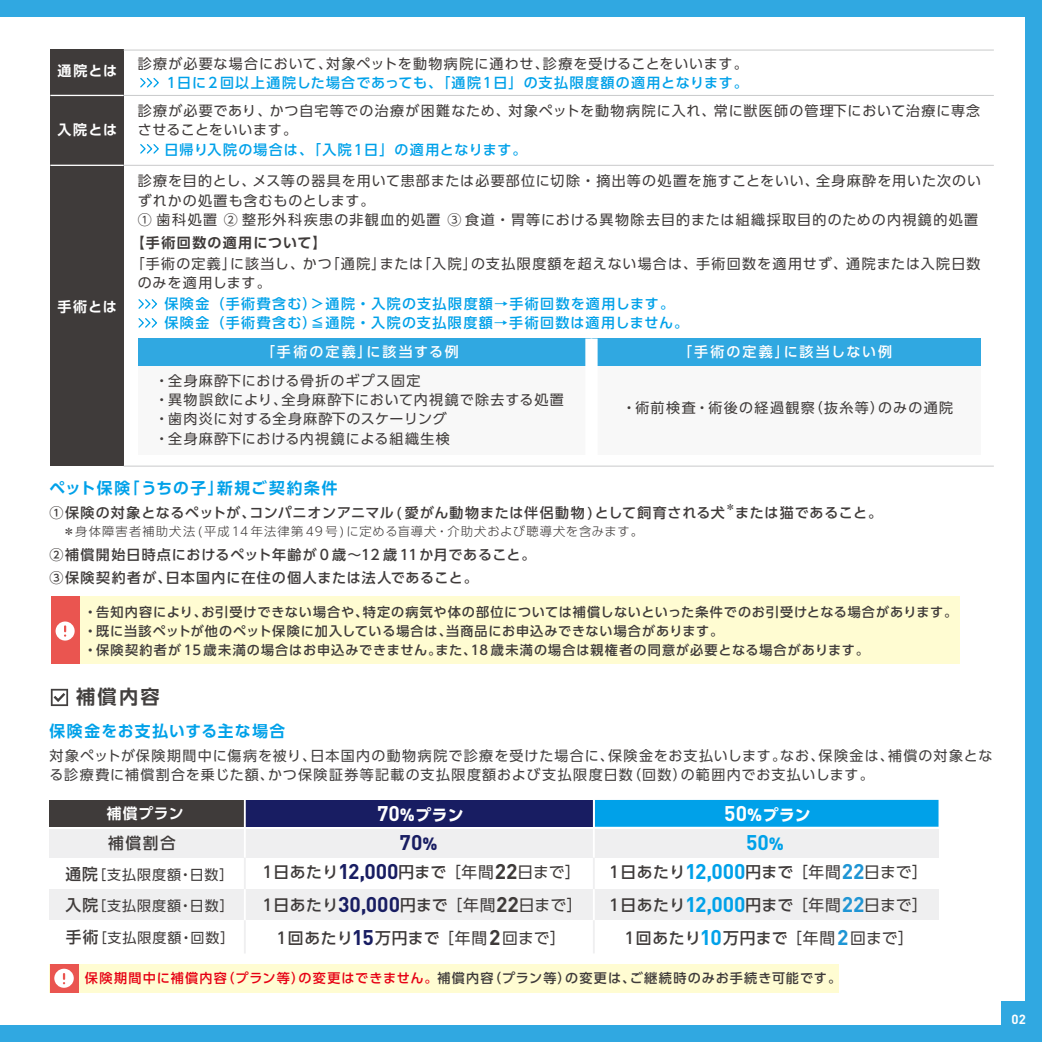
<style>
.page{position:relative;width:1042px;height:1042px;background:#30a8e1}
.page>*{position:absolute;margin:0;border:0;box-sizing:border-box;transform-origin:0 0}
.t1{font:700 21px "DIN Pro";color:#181d62}
.t2{font:700 21px "DIN Pro";color:#00a1e9}
.t3{font:700 19.25px "UD Shin Go Pro De";color:#423f3e}
.t4{font:500 15.75px "UD Shin Go Pro";letter-spacing:.04em;color:#3f3b3a}
.t5{font:700 15.75px "UD Shin Go Pro De";letter-spacing:.085em;color:#00a1e9}
.t6{font:700 15.75px "UD Shin Go Pro";letter-spacing:.02em;color:#fff}
.t7{font:700 14.7px "UD Shin Go Pro De";letter-spacing:.055em;color:#fff}
.t8{font:14px/19.2px "UD Shin Go Pro";letter-spacing:.075em;color:#3f3b3a}
.t9{font:14px/19.2px "UD Shin Go Pro";letter-spacing:.08em;color:#423f3e}
.t10{font:500 14px/22.8px "UD Shin Go Pro";letter-spacing:.065em;color:#3f3b3a}
.t11{font:500 14px/19.2px "UD Shin Go Pro";letter-spacing:.105em;color:#00a1e9}
.t12{font:500 14px "UD Shin Go Pro";letter-spacing:.135em;color:#fff}
.t13{font:14px "UD Shin Go Pro";letter-spacing:.1em;color:#3f3b3a}
.t14{font:700 14px "UD Shin Go Pro De";letter-spacing:.085em;color:#3f3b3a}
.t15{font:700 14px "UD Shin Go Pro De";letter-spacing:.085em;color:#fff}
.t16{font:500 13.12px/19.2px "UD Shin Go Pro";letter-spacing:.07em;color:#3f3b3a}
.t17{font:700 13.12px "DIN Pro";color:#fff}
.t18{font:300 12.25px "UD Shin Go Pro";letter-spacing:.075em;color:#3f3b3a}
.t19{font:500 10.5px "UD Shin Go Pro";color:#3f3b3a}
.s1{color:#00a1e9}
.s2{font-weight:500;color:#00a1e9}
.s3{font-weight:400}
.s4{font-weight:500;font-size:15.75px}
.s5{font-family:"DIN Pro";font-size:21px}
.s6{font-family:"DIN Pro";font-weight:900;font-size:17.5px}
.s7{font-weight:900;font-size:17.5px}
.s8{font-family:"DIN Pro";font-weight:700;font-size:21px;color:#181d62}
.s9{font-family:"DIN Pro";font-weight:700;font-size:21px}
.s10{font-family:"DIN Pro";font-weight:700;font-size:21px;color:#00a1e9}
.s11{font-family:"DIN Pro";font-weight:700;font-size:21px;color:#1f95d4}
.s12{color:#e60013}
</style>
<div class="page">
<div style="left:0;top:17px;width:1024px;height:1007px;background:#fff"></div>
<div style="left:138px;top:338px;width:842px;height:117px;background:#f8f8f8"></div>
<div style="left:138px;top:338px;width:842px;height:28px;background:#30a8e1"></div>
<div style="left:50px;top:50px;width:74px;height:416px;background:#3f3b3a"></div>
<svg style="left:140px;top:77px;width:19px;height:11px"></svg>
<svg style="left:140px;top:144px;width:19px;height:10px"></svg>
<svg style="left:138px;top:299px;width:19px;height:10px"></svg>
<svg style="left:138px;top:318px;width:19px;height:10px"></svg>
<hr style="left:124px;top:95px;width:870px;height:1px;background:#c9cacb">
<hr style="left:124px;top:50px;width:870px;height:1px;background:#c9cacb">
<hr style="left:124px;top:165px;width:870px;height:1px;background:#c9cacb">
<hr style="left:124px;top:466px;width:870px;height:1px;background:#c9cacb">
<hr style="left:50px;top:95px;width:74px;height:1px;background:#fff">
<hr style="left:50px;top:165px;width:74px;height:1px;background:#fff">
<div style="left:585px;top:338px;width:12px;height:125px;background:#fff"></div>
<div style="left:50px;top:964px;width:789px;height:28px;background:#fffcd2"></div>
<div style="left:50px;top:964px;width:28px;height:28px;background:#ea5550"></div>
<div style="left:54px;top:968px;width:20px;height:20px;background:#fff;border-radius:50%"></div>
<svg style="left:63px;top:973px;width:2px;height:11px"></svg>
<div style="left:50px;top:800px;width:195px;height:26px;background:#3f3b3a"></div>
<div style="left:51px;top:597px;width:908px;height:67px;background:#fffcd2"></div>
<div style="left:51px;top:597px;width:28px;height:67px;background:#ea5550"></div>
<div style="left:56px;top:621px;width:19px;height:19px;background:#fff;border-radius:50%"></div>
<svg style="left:64px;top:625px;width:2px;height:12px"></svg>
<svg style="left:51px;top:689px;width:17px;height:17px"></svg>
<div style="left:49px;top:829px;width:889px;height:28px;background:#efeff0"></div>
<div style="left:49px;top:889px;width:889px;height:31px;background:#efeff0"></div>
<div style="left:595px;top:800px;width:343px;height:27px;background:#00a1e9"></div>
<div style="left:245px;top:800px;width:348px;height:26px;background:#181d62"></div>
<hr style="left:244px;top:800px;width:2px;height:143px;background:#fff">
<hr style="left:244px;top:857px;width:2px;height:32px;background:#efeff0">
<hr style="left:244px;top:920px;width:2px;height:33px;background:#efeff0">
<hr style="left:593px;top:800px;width:2px;height:143px;background:#fff">
<hr style="left:593px;top:857px;width:2px;height:32px;background:#efeff0">
<hr style="left:593px;top:920px;width:2px;height:33px;background:#efeff0">
<div style="left:1001px;top:1001px;width:41px;height:41px;background:#30a8e1"></div>
<p class="t15" style="left:57px;top:59px;width:61px">通院とは</p>
<p class="t8" style="left:138px;top:53px;width:612px">診療が必要な場合において、対象ペットを動物病院に通わせ、診療を受けることをいいます。<span class="s1">　</span> <span class="s2">１日に２回以上通院した場合であっても、「通院１日」の支払限度額の適用となります。</span></p>
<p class="t15" style="left:57px;top:118px;width:61px">入院とは</p>
<p class="t8" style="left:138px;top:101px;width:844px">診療が必要であり、かつ自宅等での治療が困難なため、対象ペットを動物病院に入れ、常に獣医師の管理下において治療に専念させることをいいます。<br><span class="s1">　</span> <span class="s2">日帰り入院の場合は、「入院１日」の適用となります。</span></p>
<p class="t15" style="left:57px;top:295px;width:61px">手術とは</p>
<p class="t8" style="left:138px;top:171px;width:845px">診療を目的とし、メス等の器具を用いて患部または必要部位に切除・摘出等の処置を施すことをいい、全身麻酔を用いた次のいずれかの処置も含むものとします。<br>① 歯科処置 ② 整形外科疾患の非観血的処置 ③ 食道・胃等における異物除去目的または組織採取目的のための内視鏡的処置</p>
<p class="t14" style="left:131px;top:231px;width:197px">【手術回数の適用について】</p>
<p class="t8" style="left:138px;top:253px;width:844px;text-indent:-7px">「手術の定義」に該当し、かつ「通院」または「入院」の支払限度額を超えない場合は、手術回数を適用せず、通院または入院日数のみを適用します。</p>
<p class="t11" style="left:138px;top:293px;width:552px"><span class="s3">　</span> 保険金（手術費含む）＞通院・入院の支払限度額→手術回数を適用します。　 保険金（手術費含む）≦通院・入院の支払限度額→手術回数は適用しません。</p>
<p class="t12" style="left:261px;top:340px;width:199px">「手術の定義」に該当する例</p>
<p class="t12" style="left:678px;top:340px;width:216px">「手術の定義」に該当しない例</p>
<p class="t8" style="left:155px;top:370px;width:411px">・全身麻酔下における骨折のギプス固定<br>・異物誤飲により、全身麻酔下において内視鏡で除去する処置・歯肉炎に対する全身麻酔下のスケーリング<br>・全身麻酔下における内視鏡による組織生検</p>
<p class="t13" style="left:622px;top:396px;width:332px">・術前検査・術後の経過観察（抜糸等）のみの通院</p>
<p class="t5" style="left:49px;top:475px;width:290px">ペット保険「うちの子」新規ご契約条件</p>
<p class="t10" style="left:49px;top:501px;width:677px">①保険の対象となるペットが、コンパニオンアニマル ( 愛がん動物または伴侶動物 )として飼育される犬</p>
<p class="t19" style="left:725px;top:499px;width:12px">＊</p>
<p class="t10" style="left:735px;top:501px;width:148px">または猫であること。</p>
<p class="t18" style="left:49px;top:521px;width:595px">　＊身体障害者補助犬法 (平成14 年法律第 49 号)に定める盲導犬・介助犬および聴導犬を含みます。</p>
<p class="t10" style="left:49px;top:543px;width:496px">②補償開始日時点におけるペット年齢が 0 歳～12 歳 11か月であること。　<br>③保険契約者が、日本国内に在住の個人または法人であること。</p>
<p class="t16" style="left:84px;top:602px;width:875px">・告知内容により、お引受けできない場合や、特定の病気や体の部位については補償しないといった条件でのお引受けとなる場合があります。・既に当該ペットが他のペット保険に加入している場合は、当商品にお申込みできない場合があります。<br>・保険契約者が 15 歳未満の場合はお申込みできません。また、18 歳未満の場合は親権者の同意が必要となる場合があります。</p>
<h2 class="t3" style="left:76px;top:681px;width:85px">補償内容</h2>
<p class="t5" style="left:49px;top:718px;width:237px">保険金をお支払いする主な場合</p>
<p class="t9" style="left:49px;top:746px;width:944px">対象ペットが保険期間中に傷病を被り、日本国内の動物病院で診療を受けた場合に、保険金をお支払いします。なお、保険金は、補償の対象となる診療費に補償割合を乗じた額、かつ保険証券等記載の支払限度額および支払限度日数（回数）の範囲内でお支払いします。</p>
<p class="t7" style="left:107px;top:801px;width:78px">補償プラン</p>
<p class="t4" style="left:108px;top:830px;width:69px">補償割合</p>
<p class="t8" style="left:65px;top:859px;width:170px;line-height:30.1px"><span class="s4">通院</span>［支払限度額・日数］<span class="s4">入院</span>［支払限度額・日数］</p>
<p class="t8" style="left:66px;top:928px;width:170px"><span class="s4">手術</span>［支払限度額・回数］</p>
<p class="t6" style="left:377px;top:801px;width:88px"><span class="s5">70</span><span class="s6">%</span>プラン</p>
<p class="t6" style="left:724px;top:801px;width:88px"><span class="s5">50</span><span class="s6">%</span>プラン</p>
<h1 class="t1" style="left:400px;top:828px;width:39px">70<span class="s7">%</span></h1>
<h1 class="t2" style="left:746px;top:828px;width:39px">50<span class="s7">%</span></h1>
<p class="t4" style="left:262px;top:859px;width:320px">1日あたり<span class="s8">12,000</span>円まで <span class="s3">［年間</span><span class="s9">22</span><span class="s3">日まで］</span></p>
<p class="t4" style="left:609px;top:859px;width:320px">1日あたり<span class="s10">12,000</span>円まで <span class="s3">［年間</span><span class="s11">22</span><span class="s3">日まで］</span></p>
<p class="t4" style="left:262px;top:892px;width:322px">1日あたり<span class="s8">30,000</span>円まで <span class="s3">［年間</span><span class="s9">22</span><span class="s3">日まで］</span></p>
<p class="t4" style="left:609px;top:892px;width:320px">1日あたり<span class="s10">12,000</span>円まで <span class="s3">［年間</span><span class="s11">22</span><span class="s3">日まで］</span></p>
<p class="t4" style="left:277px;top:925px;width:291px">1回あたり<span class="s8">15</span>万円まで <span class="s3">［年間</span><span class="s9">2</span><span class="s3">回まで］</span></p>
<p class="t4" style="left:624px;top:925px;width:291px">1回あたり<span class="s10">10</span>万円まで <span class="s3">［年間</span><span class="s11">2</span><span class="s3">回まで］</span></p>
<p class="t16" style="left:85px;top:968px;width:758px"><span class="s12">保険期間中に補償内容（プラン等）の変更はできません。</span>補償内容（プラン等）の変更は、ご継続時のみお手続き可能です。</p>
<p class="t17" style="left:1011px;top:1010px;width:16px">02</p>
</div>
